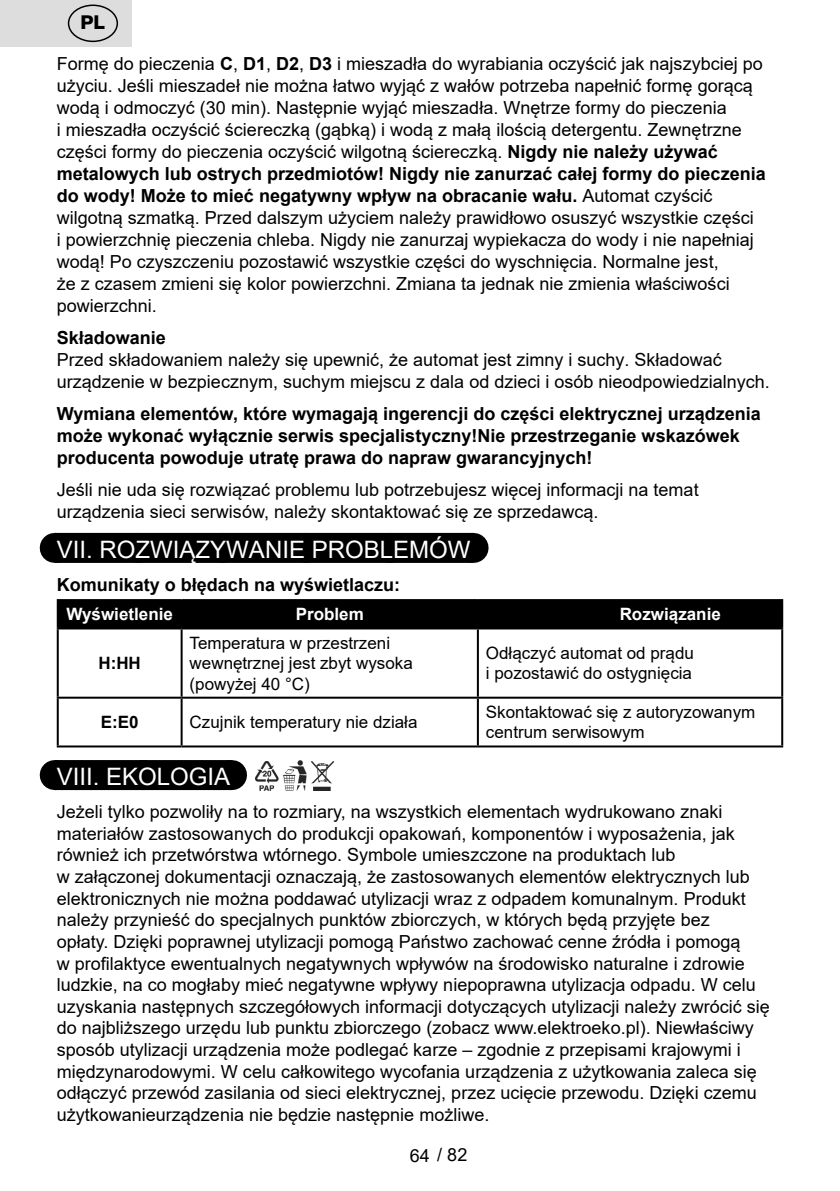
<style>
.page{position:relative;width:840px;height:1191px;background:#fff}
.page>*{position:absolute;margin:0;border:0;box-sizing:border-box;transform-origin:0 0}
.Grafický_nadpis_ETA{font:24px "Arial";color:#fff}
.t1{font:800 19.2px "Helvetica Neue OT";color:#000}
._3_Text{font:18px/21.6px "Arial";color:#000}
.Normální{font:18px/22px "Arial";color:#000}
._3_Text-2{font:700 18px/22px "Arial";color:#000}
.Normální-2{font:700 18px "Arial";color:#000}
.t2{font:17px/20.4px "Arial";color:#000}
.t3{font:700 17px "Arial";color:#fff}
.t4{font:700 17px "Arial";color:#000}
.s1{font-weight:700}
</style>
<div class="page">
<div style="left:0;top:0;width:131px;height:47px;background:#ddd"></div>
<div style="left:68px;top:5px;width:50px;height:37px;border:1px solid #000;border-radius:50%"></div>
<img style="left:256px;top:760px;width:79px;height:30px">
<div style="left:55px;top:533px;width:417px;height:30px;background:#000"></div>
<svg style="left:142px;top:562px;width:288px;height:1px"></svg>
<hr style="left:472px;top:533px;width:1px;height:30px;background:#000">
<hr style="left:57px;top:783px;width:725px;height:2px;background:#fff">
<div style="left:55px;top:760px;width:176px;height:30px;background:#000"></div>
<svg style="left:147px;top:760px;width:40px;height:1px"></svg>
<hr style="left:231px;top:760px;width:1px;height:30px;background:#000">
<div style="left:59px;top:601px;width:721px;height:26px;background:#000"></div>
<hr style="left:57px;top:599px;width:124px;height:2px;background:#000">
<hr style="left:57px;top:601px;width:2px;height:26px;background:#000">
<hr style="left:181px;top:599px;width:296px;height:2px;background:#000">
<hr style="left:180px;top:601px;width:2px;height:26px;background:#000">
<hr style="left:477px;top:599px;width:305px;height:2px;background:#000">
<hr style="left:476px;top:601px;width:2px;height:26px;background:#000">
<hr style="left:780px;top:601px;width:2px;height:26px;background:#000">
<hr style="left:57px;top:627px;width:124px;height:2px;background:#000">
<hr style="left:57px;top:629px;width:2px;height:67px;background:#000">
<hr style="left:181px;top:627px;width:296px;height:2px;background:#000">
<hr style="left:180px;top:629px;width:2px;height:67px;background:#000">
<hr style="left:477px;top:627px;width:305px;height:2px;background:#000">
<hr style="left:476px;top:629px;width:2px;height:67px;background:#000">
<hr style="left:780px;top:629px;width:2px;height:67px;background:#000">
<hr style="left:57px;top:696px;width:124px;height:2px;background:#000">
<hr style="left:57px;top:698px;width:2px;height:47px;background:#000">
<hr style="left:181px;top:696px;width:296px;height:2px;background:#000">
<hr style="left:180px;top:698px;width:2px;height:47px;background:#000">
<hr style="left:477px;top:696px;width:305px;height:2px;background:#000">
<hr style="left:476px;top:698px;width:2px;height:47px;background:#000">
<hr style="left:780px;top:698px;width:2px;height:47px;background:#000">
<hr style="left:57px;top:745px;width:124px;height:2px;background:#000">
<hr style="left:181px;top:745px;width:296px;height:2px;background:#000">
<hr style="left:477px;top:745px;width:305px;height:2px;background:#000">
<p class="t1" style="left:80px;top:11px;width:26px">PL</p>
<p class="Normální" style="left:57px;top:52px;width:710px">Formę do pieczenia <span class="s1">C</span>, <span class="s1">D1</span>, <span class="s1">D2</span>, <span class="s1">D3</span> i mieszadła do wyrabiania oczyścić jak najszybciej po użyciu. Jeśli mieszadeł nie można łatwo wyjąć z wałów potrzeba napełnić formę gorącą wodą i odmoczyć (30 min). Następnie wyjąć mieszadła. Wnętrze formy do pieczenia<br>i mieszadła oczyścić ściereczką (gąbką) i wodą z małą ilością detergentu. Zewnętrzne części formy do pieczenia oczyścić wilgotną ściereczką. <span class="s1">Nigdy nie należy używać metalowych lub ostrych przedmiotów! Nigdy nie zanurzać całej formy do pieczenia do wody! Może to mieć negatywny wpływ na obracanie wału.</span> Automat czyścić wilgotną szmatką. Przed dalszym użyciem należy prawidłowo osuszyć wszystkie części<br>i powierzchnię pieczenia chleba. Nigdy nie zanurzaj wypiekacza do wody i nie napełniaj wodą! Po czyszczeniu pozostawić wszystkie części do wyschnięcia. Normalne jest,<br>że z czasem zmieni się kolor powierzchni. Zmiana ta jednak nie zmienia właściwości powierzchni.</p>
<p class="Normální-2" style="left:57px;top:325px;width:111px">Składowanie</p>
<p class="Normální" style="left:57px;top:348px;width:714px">Przed składowaniem należy się upewnić, że automat jest zimny i suchy. Składować urządzenie w bezpiecznym, suchym miejscu z dala od dzieci i osób nieodpowiedzialnych.</p>
<p class="_3_Text-2" style="left:57px;top:403px;width:705px">Wymiana elementów, które wymagają ingerencji do części elektrycznej urządzenia może wykonać wyłącznie serwis specjalistyczny!Nie przestrzeganie wskazówek producenta powoduje utratę prawa do napraw gwarancyjnych!</p>
<p class="_3_Text" style="left:57px;top:478px;width:643px">Jeśli nie uda się rozwiązać problemu lub potrzebujesz więcej informacji na temat urządzenia sieci serwisów, należy skontaktować się ze sprzedawcą.</p>
<p class="Grafický_nadpis_ETA" style="left:57px;top:533px;width:415px">VII. ROZWIĄZYWANIE PROBLEMÓW</p>
<p class="_3_Text-2" style="left:57px;top:574px;width:345px">Komunikaty o błędach na wyświetlaczu:</p>
<p class="t3" style="left:66px;top:602px;width:108px">Wyświetlenie</p>
<p class="t3" style="left:295px;top:602px;width:70px">Problem</p>
<p class="t3" style="left:619px;top:602px;width:103px">Rozwiązanie</p>
<p class="t4" style="left:98px;top:651px;width:44px">H:HH</p>
<p class="t2" style="left:189px;top:632px;width:224px">Temperatura w przestrzeni wewnętrznej jest zbyt wysoka (powyżej 40 °C)</p>
<p class="t2" style="left:485px;top:643px;width:209px">Odłączyć automat od prądu</p>
<p class="t2" style="left:485px;top:663px;width:207px">i pozostawić do ostygnięcia</p>
<p class="t4" style="left:101px;top:710px;width:39px">E:E0</p>
<p class="t2" style="left:189px;top:712px;width:229px">Czujnik temperatury nie działa</p>
<p class="t2" style="left:485px;top:702px;width:271px">Skontaktować się z autoryzowanym centrum serwisowym</p>
<p class="Grafický_nadpis_ETA" style="left:57px;top:760px;width:175px">VIII. EKOLOGIA</p>
<p class="_3_Text" style="left:57px;top:801px;width:714px">Jeżeli tylko pozwoliły na to rozmiary, na wszystkich elementach wydrukowano znaki materiałów zastosowanych do produkcji opakowań, komponentów i wyposażenia, jak również ich przetwórstwa wtórnego. Symbole umieszczone na produktach lub<br>w załączonej dokumentacji oznaczają, że zastosowanych elementów elektrycznych lub elektronicznych nie można poddawać utylizacji wraz z odpadem komunalnym. Produkt należy przynieść do specjalnych punktów zbiorczych, w których będą przyjęte bez<br>opłaty. Dzięki poprawnej utylizacji pomogą Państwo zachować cenne źródła i pomogą<br>w profilaktyce ewentualnych negatywnych wpływów na środowisko naturalne i zdrowie ludzkie, na co mogłaby mieć negatywne wpływy niepoprawna utylizacja odpadu. W celu uzyskania następnych szczegółowych informacji dotyczących utylizacji należy zwrócić się do najbliższego urzędu lub punktu zbiorczego (zobacz www.elektroeko.pl). Niewłaściwy sposób utylizacji urządzenia może podlegać karze – zgodnie z przepisami krajowymi i międzynarodowymi. W celu całkowitego wycofania urządzenia z użytkowania zaleca się odłączyć przewód zasilania od sieci elektrycznej, przez ucięcie przewodu. Dzięki czemu użytkowanieurządzenia nie będzie następnie możliwe.</p>
<p class="_3_Text" style="left:410px;top:1143px;width:59px">64 / 82</p>
</div>
